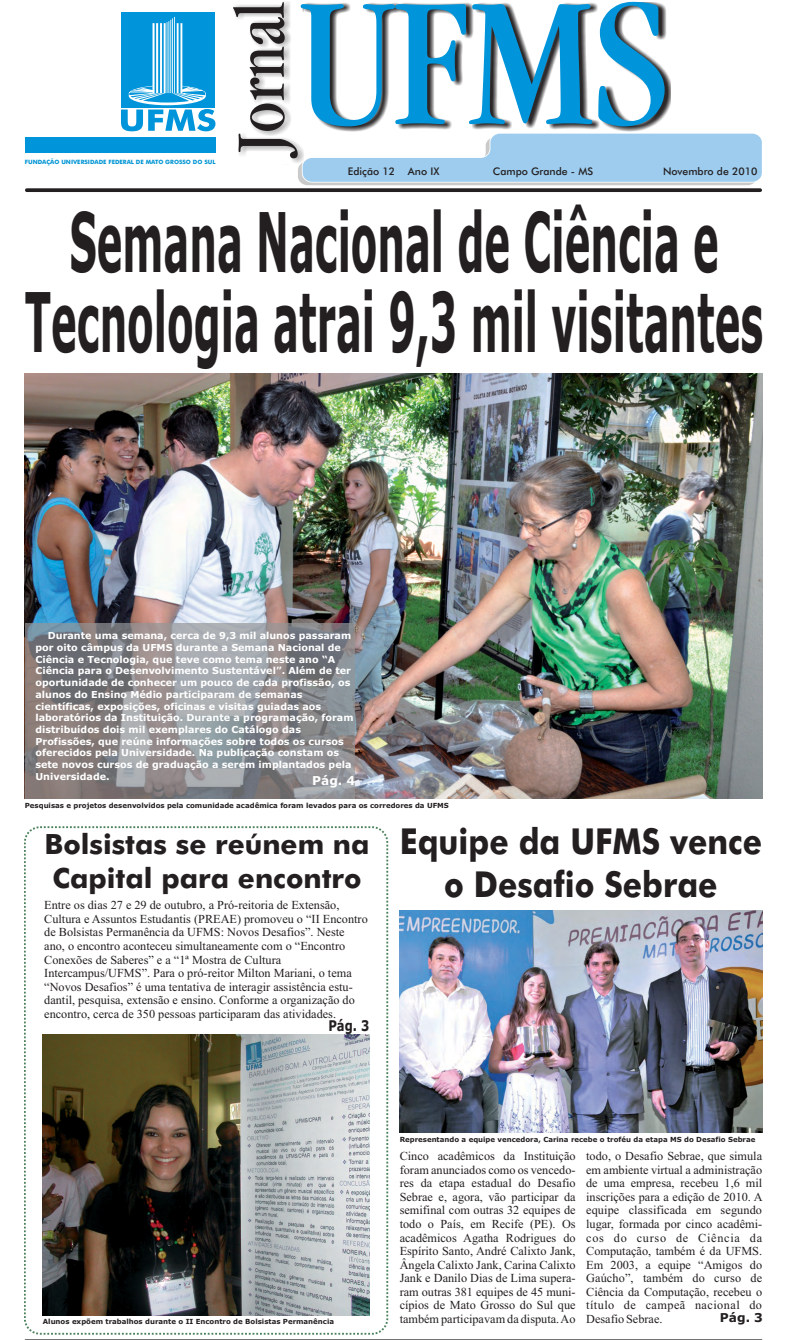
<style>
.page{position:relative;width:787px;height:1340px;background:#fff}
.page>*{position:absolute;margin:0;border:0;box-sizing:border-box;transform-origin:0 0}
.t1{font:700 82.42px/80.1px "Verdana";color:#231f20;text-align:center;scale:.47 1}
.t2{font:700 35.79px/42.9px "Futura BT";color:#231f20;text-align:center;scale:.89 1}
.t3{font:700 27.91px/33.5px "Futura BT";color:#231f20}
.t4{font:700 14.79px "Verdana";color:#231f20;scale:.79 1}
.t5{font:12.25px/13.6px "Times New Roman";color:#231f20}
.t6{font:700 12.25px "Verdana";color:#fff}
.t7{font:700 12.25px "Verdana";color:#231f20}
.t8{font:500 10.5px "Futura BT";color:#231f20}
.t9{font:700 9.62px/11.7px "Verdana";color:#fff}
.t10{font:700 7px "Verdana";color:#231f20}
.t11{font:700 5.95px "Futura BT";color:#0095d4}
</style>
<div class="page">
<svg style="left:25px;top:826px;width:363px;height:508px"></svg>
<img style="left:43px;top:1034px;width:326px;height:281px">
<img style="left:25px;top:373px;width:736px;height:425px">
<div style="left:25px;top:137px;width:190px;height:16px;background:#0095da"></div>
<div style="left:121px;top:13px;width:93px;height:95px;background:#0095da"></div>
<svg style="left:121px;top:17px;width:94px;height:114px"></svg>
<svg style="left:27px;top:188px;width:732px;height:4px;background:#333031"></svg>
<svg style="left:233px;top:2px;width:528px;height:183px"></svg>
<div style="left:25px;top:623px;width:329px;height:175px;background:#949698;opacity:.7"></div>
<img style="left:399px;top:910px;width:362px;height:222px">
<hr style="left:25px;top:1339px;width:736px;height:1px;background:#231f20">
<p class="t11" style="left:25px;top:159px;width:192px">FUNDAÇÃO UNIVERSIDADE FEDERAL DE MATO GROSSO DO SUL</p>
<h1 class="t1" style="left:25px;top:209px;width:1572px">Semana Nacional de Ciência e<br>Tecnologia atrai 9,3 mil visitantes</h1>
<p class="t8" style="left:348px;top:167px;width:93px">Edição 12 Ano IX</p>
<p class="t8" style="left:492px;top:167px;width:102px">Campo Grande - MS</p>
<p class="t8" style="left:662px;top:167px;width:96px">Novembro de 2010</p>
<p class="t9" style="left:35px;top:630px;width:319px;text-indent:12px">Durante uma semana, cerca de 9,3 mil alunos passaram por oito câmpus da UFMS durante a Semana Nacional de Ciência e Tecnologia, que teve como tema neste ano “A Ciência para o Desenvolvimento Sustentável”. Além de ter oportunidade de conhecer um pouco de cada profissão, os alunos do Ensino Médio participaram de semanas científicas, exposições, oficinas e visitas guiadas aos laboratórios da Instituição. Durante a programação, foram distribuídos dois mil exemplares do Catálogo das Profissões, que reúne informações sobre todos os cursos oferecidos pela Universidade. Na publicação constam os sete novos cursos de graduação a serem implantados pela Universidade.</p>
<p class="t6" style="left:312px;top:775px;width:45px">Pág. 4</p>
<p class="t10" style="left:25px;top:803px;width:425px">Pesquisas e projetos desenvolvidos pela comunidade acadêmica foram levados para os corredores da UFMS</p>
<h3 class="t3" style="left:44px;top:830px;width:326px">Bolsistas se reúnem na<br>Capital para encontro</h3>
<p class="t5" style="left:44px;top:899px;width:325px">Entre os dias 27 e 29 de outubro, a Pró-reitoria de Extensão, Cultura e Assuntos Estudantis (PREAE) promoveu o “II Encontro de Bolsistas Permanência da UFMS: Novos Desafios”. Neste ano, o encontro aconteceu simultaneamente com o “Encontro Conexões de Saberes” e a “1ª Mostra de Cultura Intercampus/UFMS”. Para o pró-reitor Milton Mariani, o tema “Novos Desafios” é uma tentativa de interagir assistência estu&shy;dantil, pesquisa, extensão e ensino. Conforme a organização do encontro, cerca de 350 pessoas participaram das atividades.</p>
<p class="t4" style="left:328px;top:1020px;width:53px">Pág. 3</p>
<h2 class="t2" style="left:399px;top:823px;width:408px">Equipe da UFMS vence o Desafio Sebrae</h2>
<p class="t10" style="left:399px;top:1136px;width:357px">Representando a equipe vencedora, Carina recebe o troféu da etapa MS do Desafio Sebrae</p>
<p class="t5" style="left:399px;top:1150px;width:364px;text-align:justify">Cinco acadêmicos da Instituição todo, o Desafio Sebrae, que simula foram anunciados como os vencedo- em ambiente virtual a administração res da etapa estadual do Desafio de uma empresa, recebeu 1,6 mil Sebrae e, agora, vão participar da inscrições para a edição de 2010. A semifinal com outras 32 equipes de equipe classificada em segundo todo o País, em Recife (PE). Os lugar, formada por cinco acadêmi&shy;acadêmicos Agatha Rodrigues do cos do curso de Ciência da Espírito Santo, André Calixto Jank, Computação, também é da UFMS.<br>Ângela Calixto Jank, Carina Calixto Em 2003, a equipe “Amigos do Jank e Danilo Dias de Lima supera- Gaúcho”, também do curso de ram outras 381 equipes de 45 muni- Ciência da Computação, recebeu o cípios de Mato Grosso do Sul que título de campeã nacional do também participavam da disputa. Ao Desafio Sebrae.</p>
<p class="t10" style="left:43px;top:1318px;width:293px">Alunos expõem trabalhos durante o II Encontro de Bolsistas Permanência</p>
<p class="t7" style="left:719px;top:1313px;width:45px">Pág. 3</p>
</div>
